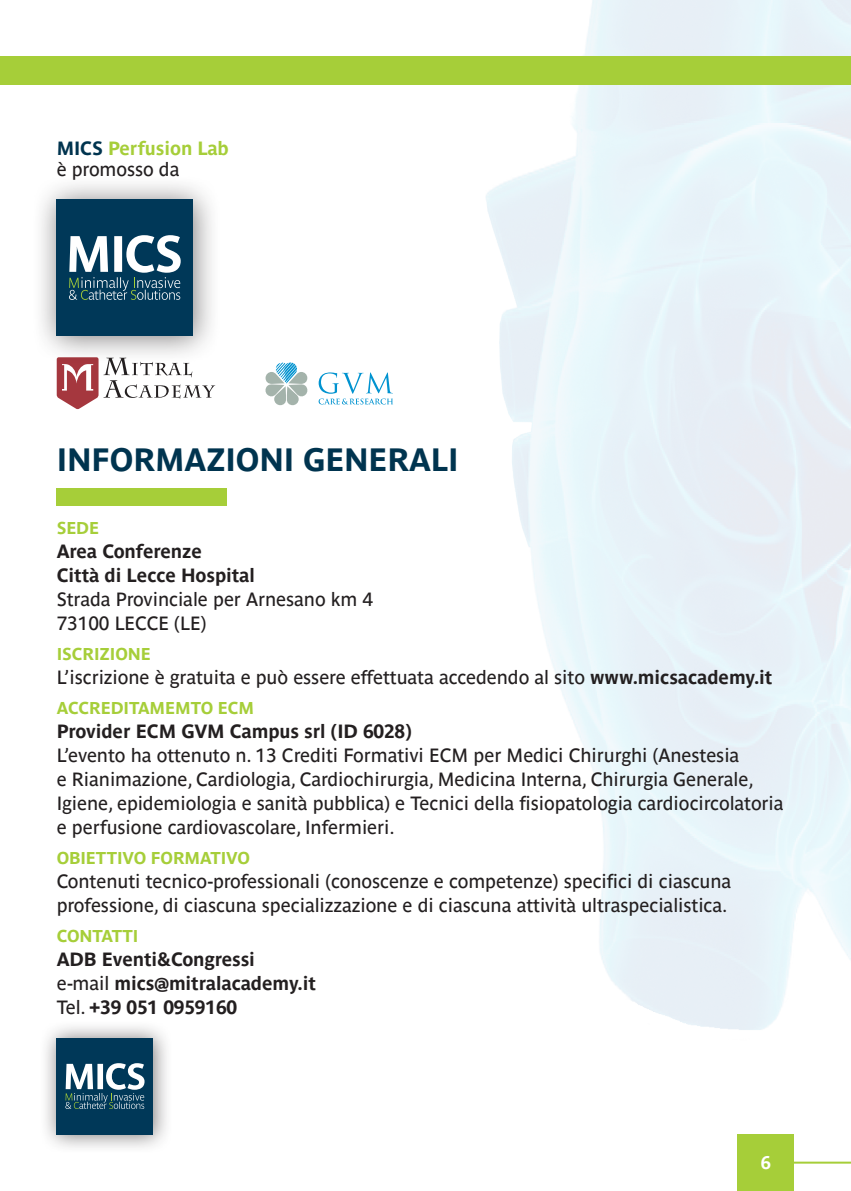
<style>
.page{position:relative;width:851px;height:1191px;background:#fff}
.page>*{position:absolute;margin:0;border:0;box-sizing:border-box;transform-origin:0 0}
.t1{font:700 32px "Parisine Std";letter-spacing:-.005em;color:#00344f}
.t2{font:19px/24px "Parisine Std";letter-spacing:-.005em;color:#231f20}
.t3{font:700 19px/24px "Parisine Std";letter-spacing:-.005em;color:#231f20}
.t4{font:700 19px/21px "Parisine Std";letter-spacing:-.005em;color:#a6ce39}
.t5{font:700 18px "Parisine Std";color:#fff}
.t6{font:700 17px "Parisine Std";letter-spacing:-.005em;color:#a6ce39}
.s1{color:#00344f}
.s2{font-weight:400;color:#231f20}
.s3{font-weight:700}
.s4{font-weight:400}
</style>
<div class="page">
<img style="left:0;top:0;width:850px;height:1164px">
<div style="left:0;top:57px;width:850px;height:28px;background:#a6ce39"></div>
<div style="left:737px;top:1134px;width:57px;height:57px;background:#a6ce39"></div>
<hr style="left:791px;top:1161px;width:59px;height:2px;background:#a6ce39">
<div style="left:39px;top:1020px;width:134px;height:134px;background:#231f20;opacity:.6"></div>
<div style="left:57px;top:1038px;width:96px;height:96px;background:#003858"></div>
<svg style="left:65px;top:1063px;width:79px;height:46px"></svg>
<svg style="left:265px;top:362px;width:43px;height:43px"></svg>
<svg style="left:318px;top:372px;width:75px;height:32px"></svg>
<svg style="left:57px;top:364px;width:158px;height:45px"></svg>
<div style="left:31px;top:174px;width:190px;height:190px;background:#231f20;opacity:.6"></div>
<div style="left:57px;top:199px;width:136px;height:136px;background:#003858"></div>
<svg style="left:69px;top:235px;width:112px;height:65px"></svg>
<div style="left:57px;top:488px;width:170px;height:17px;background:#a6ce39"></div>
<p class="t4" style="left:57px;top:138px;width:173px"><span class="s1">MICS</span> Perfusion Lab <span class="s2">è promosso da</span></p>
<h1 class="t1" style="left:57px;top:441px;width:403px">INFORMAZIONI GENERALI</h1>
<p class="t6" style="left:57px;top:518px;width:44px">SEDE</p>
<p class="t3" style="left:57px;top:539px;width:199px">Area Conferenze<br>Città di Lecce Hospital</p>
<p class="t2" style="left:57px;top:587px;width:318px">Strada Provinciale per Arnesano km 4<br>73100 LECCE (LE)</p>
<p class="t6" style="left:57px;top:644px;width:96px">ISCRIZIONE</p>
<p class="t2" style="left:57px;top:665px;width:717px">L’iscrizione è gratuita e può essere effettuata accedendo al sito <span class="s3">www.micsacademy.it</span></p>
<p class="t6" style="left:57px;top:698px;width:199px">ACCREDITAMEMTO ECM</p>
<p class="t3" style="left:57px;top:719px;width:356px">Provider ECM GVM Campus srl (ID 6028)</p>
<p class="t2" style="left:57px;top:743px;width:728px">L’evento ha ottenuto n. 13 Crediti Formativi ECM per Medici Chirurghi (Anestesia<br>e Rianimazione, Cardiologia, Cardiochirurgia, Medicina Interna, Chirurgia Generale, Igiene, epidemiologia e sanità pubblica) e Tecnici della fisiopatologia cardiocircolatoria e perfusione cardiovascolare, Infermieri.</p>
<p class="t6" style="left:57px;top:848px;width:195px">OBIETTIVO FORMATIVO</p>
<p class="t2" style="left:57px;top:869px;width:676px">Contenuti tecnico-professionali (conoscenze e competenze) specifici di ciascuna professione, di ciascuna specializzazione e di ciascuna attività ultraspecialistica.</p>
<p class="t6" style="left:57px;top:926px;width:83px">CONTATTI</p>
<p class="t3" style="left:57px;top:947px;width:261px">ADB Eventi&amp;Congressi<br><span class="s4">e-mail</span> mics@mitralacademy.it<br><span class="s4">Tel.</span> +39 051 0959160</p>
<p class="t5" style="left:760px;top:1152px;width:12px">6</p>
</div>
